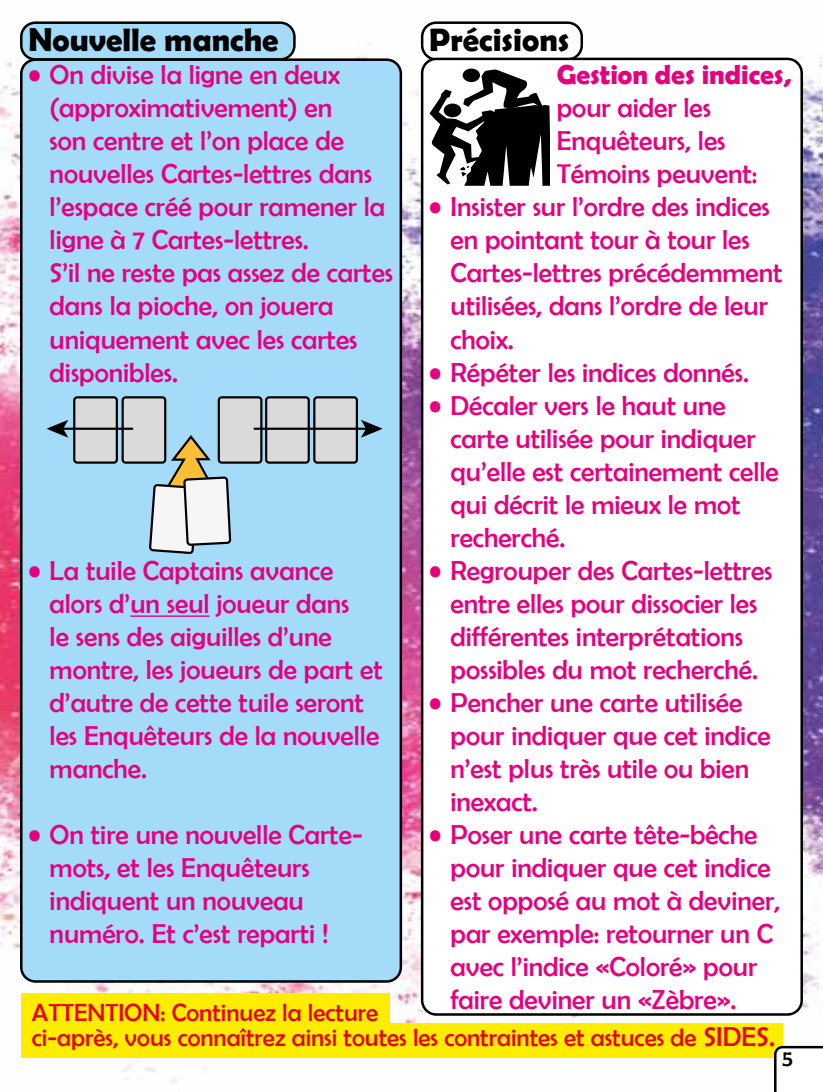
<style>
.page{position:relative;width:823px;height:1092px;background:#fff}
.page>*{position:absolute;margin:0;border:0;box-sizing:border-box;transform-origin:0 0}
.t1{font:700 32.5px "Berlin Sans FB Demi";color:#000}
.t2{font:27.5px/33px "Berlin Sans FB";color:#e6007d}
.t3{font:700 27.5px "Berlin Sans FB Demi";color:#e6007d}
.t4{font:25px/25.2px "Berlin Sans FB";color:#e30613}
.t5{font:22.5px "Berlin Sans FB";color:#000}
.s1{font-size:27.5px}
</style>
<div class="page">
<img style="left:0;top:24px;width:822px;height:1059px">
<div style="left:21px;top:1023px;width:761px;height:34px;background:#ffed00"></div>
<div style="left:21px;top:992px;width:369px;height:46px;background:#ffed00"></div>
<div style="left:21px;top:23px;width:273px;height:36px;background:#a4dbf8;border-radius:14px"></div>
<div style="left:20px;top:21px;width:275px;height:40px;border:2px solid #000;border-radius:14px"></div>
<div style="left:21px;top:60px;width:379px;height:921px;background:#a4dbf8;border-radius:14px"></div>
<div style="left:20px;top:58px;width:382px;height:924px;border:2px solid #000;border-radius:14px"></div>
<hr style="left:130px;top:615px;width:79px;height:1px;background:#e6007d">
<div style="left:422px;top:23px;width:159px;height:36px;background:#fff;border-radius:14px"></div>
<div style="left:420px;top:21px;width:162px;height:40px;border:2px solid #000;border-radius:14px"></div>
<div style="left:422px;top:59px;width:379px;height:955px;background:#fff;border-radius:14px"></div>
<div style="left:420px;top:58px;width:382px;height:957px;border:2px solid #000;border-radius:14px"></div>
<div style="left:74px;top:397px;width:43px;height:65px;background:#dadada;border-radius:3px"></div>
<div style="left:73px;top:396px;width:45px;height:67px;border:2px solid #000;border-radius:3px"></div>
<div style="left:123px;top:397px;width:42px;height:65px;background:#dadada;border-radius:3px"></div>
<div style="left:121px;top:396px;width:45px;height:67px;border:2px solid #000;border-radius:3px"></div>
<div style="left:219px;top:397px;width:42px;height:65px;background:#dadada;border-radius:3px"></div>
<div style="left:217px;top:396px;width:45px;height:67px;border:2px solid #000;border-radius:3px"></div>
<div style="left:266px;top:397px;width:42px;height:65px;background:#dadada;border-radius:3px"></div>
<div style="left:265px;top:396px;width:44px;height:67px;border:2px solid #000;border-radius:3px"></div>
<div style="left:314px;top:397px;width:42px;height:65px;background:#dadada;border-radius:3px"></div>
<div style="left:313px;top:396px;width:45px;height:67px;border:2px solid #000;border-radius:3px"></div>
<hr style="left:253px;top:427px;width:114px;height:3px;background:#000">
<svg style="left:360px;top:420px;width:22px;height:17px"></svg>
<hr style="left:62px;top:427px;width:71px;height:3px;background:#000">
<svg style="left:47px;top:420px;width:21px;height:17px"></svg>
<svg style="left:148px;top:396px;width:84px;height:158px"></svg>
<svg style="left:773px;top:1045px;width:49px;height:46px"></svg>
<svg style="left:429px;top:69px;width:120px;height:117px"></svg>
<p class="t1" style="left:429px;top:21px;width:142px">Précisions</p>
<p class="t3" style="left:556px;top:59px;width:236px">Gestion des indices,</p>
<p class="t2" style="left:556px;top:91px;width:202px">pour aider les<br>Enquêteurs, les<br>Témoins peuvent:</p>
<p class="t2" style="left:450px;top:190px;width:333px;text-indent:-21px">• Insister sur l’ordre des indices en pointant tour à tour les<br>Cartes-lettres précédemment utilisées, dans l’ordre de leur choix.</p>
<p class="t2" style="left:429px;top:355px;width:321px">• Répéter les indices donnés.</p>
<p class="t2" style="left:450px;top:388px;width:329px;text-indent:-21px">• Décaler vers le haut une carte utilisée pour indiquer qu’elle est certainement celle qui décrit le mieux le mot recherché.</p>
<p class="t2" style="left:429px;top:553px;width:344px;text-align:center">• Regrouper des Cartes-lettres entre elles pour dissocier les différentes interprétations possibles du mot recherché.</p>
<p class="t2" style="left:450px;top:685px;width:321px;text-indent:-21px">• Pencher une carte utilisée pour indiquer que cet indice n’est plus très utile ou bien inexact.</p>
<p class="t2" style="left:450px;top:817px;width:331px;text-indent:-21px">• Poser une carte tête-bêche pour indiquer que cet indice est opposé au mot à deviner, par exemple: retourner un C avec l’indice «Coloré» pour faire deviner un «Zèbre».</p>
<p class="t1" style="left:28px;top:21px;width:251px">Nouvelle manche</p>
<p class="t2" style="left:50px;top:58px;width:345px;text-indent:-21px">• On divise la ligne en deux (approximativement) en<br>son centre et l’on place de nouvelles Cartes-lettres dans l’espace créé pour ramener la ligne à 7 Cartes-lettres.<br>S’il ne reste pas assez de cartes dans la pioche, on jouera uniquement avec les cartes disponibles.</p>
<p class="t2" style="left:50px;top:553px;width:334px;text-indent:-21px">• La tuile Captains avance alors d’un seul joueur dans<br>le sens des aiguilles d’une montre, les joueurs de part et d’autre de cette tuile seront les Enquêteurs de la nouvelle manche.</p>
<p class="t2" style="left:50px;top:817px;width:314px;text-indent:-21px">• On tire une nouvelle Carte&shy;mots, et les Enquêteurs indiquent un nouveau numéro. Et c’est reparti !</p>
<p class="t4" style="left:32px;top:999px;width:744px">ATTENTION: Continuez la lecture<br>ci-après, vous connaîtrez ainsi toutes les contraintes et astuces de <span class="s1">SIDES.</span></p>
<p class="t5" style="left:782px;top:1045px;width:12px">5</p>
</div>
